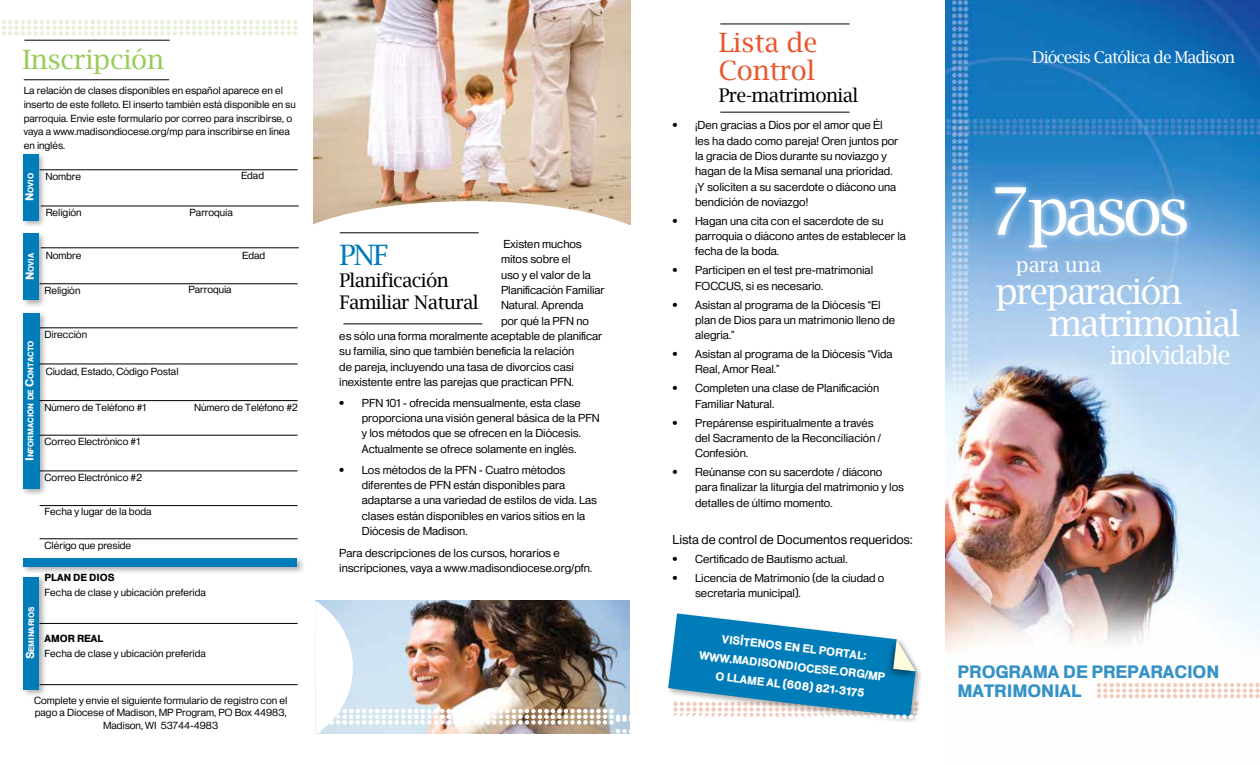
<style>
.page{position:relative;width:1260px;height:765px;background:#fff}
.page>*{position:absolute;margin:0;border:0;box-sizing:border-box;transform-origin:0 0}
.t1{font:65.62px "Lucida Bright";letter-spacing:-.08em;color:#fff}
.t2{font:35px/32.5px "Lucida Bright";letter-spacing:-.05em;color:#fff}
.t3{font:28.25px "Lucida Bright";color:#007cb8}
.t4{font:26.62px/28.2px "Lucida Bright";letter-spacing:-.01em;color:#eb552d}
.t5{font:26.62px "Lucida Bright";letter-spacing:-.01em;color:#98cb57}
.t6{font:25px "Lucida Bright";letter-spacing:-.05em;color:#fff}
.t7{font:20px "Lucida Bright";color:#fff}
.t8{font:18.75px/22px "Lucida Bright";letter-spacing:-.03em;color:#000}
.t9{font:900 17.5px/18.8px "Heldustry FTV Basic";color:#3492c6}
.t10{font:16.25px "Lucida Bright";letter-spacing:-.06em;color:#fff}
.t11{font:12.5px "Heldustry FT";color:#000}
.t12{font:11.25px/15.2px "Heldustry FT";color:#000}
.t13{font:900 11.25px/18.8px "Heldustry FTV Basic";color:#fff;text-align:center}
.t14{font:10px/13.8px "Heldustry FT";color:#000}
.t15{font:900 10px "Heldustry FTV Basic";color:#000}
.t16{font:900 7.88px "Heldustry FTV Basic";color:#fff}
.s1{font-size:11.25px}
</style>
<div class="page">
<img style="left:945px;top:0;width:315px;height:699px">
<img style="left:314px;top:0;width:316px;height:201px">
<hr style="left:24px;top:40px;width:146px;height:1px;background:#000">
<hr style="left:24px;top:80px;width:145px;height:1px;background:#000">
<svg style="left:313px;top:201px;width:318px;height:24px"></svg>
<hr style="left:720px;top:24px;width:130px;height:1px;background:#000">
<hr style="left:720px;top:112px;width:130px;height:1px;background:#000">
<svg style="left:2px;top:20px;width:296px;height:15px"></svg>
<hr style="left:340px;top:233px;width:139px;height:1px;background:#000">
<hr style="left:343px;top:324px;width:139px;height:1px;background:#000">
<svg style="left:1097px;top:683px;width:163px;height:15px"></svg>
<img style="left:315px;top:601px;width:631px;height:133px">
<div style="left:987px;top:179px;width:207px;height:77px;background:#fff;opacity:.75"></div>
<div style="left:21px;top:151px;width:26px;height:78px;background:#000;opacity:.33"></div>
<div style="left:23px;top:154px;width:15px;height:66px;background:#007cb8"></div>
<div style="left:21px;top:231px;width:26px;height:78px;background:#000;opacity:.33"></div>
<div style="left:23px;top:234px;width:16px;height:66px;background:#007cb8"></div>
<div style="left:21px;top:574px;width:26px;height:124px;background:#000;opacity:.33"></div>
<div style="left:24px;top:577px;width:15px;height:112px;background:#007cb8"></div>
<div style="left:21px;top:310px;width:27px;height:187px;background:#000;opacity:.33"></div>
<div style="left:23px;top:313px;width:17px;height:176px;background:#007cb8"></div>
<hr style="left:40px;top:328px;width:258px;height:1px;background:#000">
<hr style="left:40px;top:364px;width:258px;height:1px;background:#000">
<hr style="left:40px;top:400px;width:258px;height:1px;background:#000">
<hr style="left:40px;top:435px;width:258px;height:1px;background:#000">
<hr style="left:40px;top:471px;width:258px;height:1px;background:#000">
<hr style="left:40px;top:505px;width:258px;height:1px;background:#000">
<hr style="left:40px;top:539px;width:258px;height:1px;background:#000">
<hr style="left:41px;top:206px;width:258px;height:1px;background:#000">
<hr style="left:40px;top:170px;width:258px;height:1px;background:#000">
<hr style="left:41px;top:248px;width:258px;height:1px;background:#000">
<hr style="left:40px;top:284px;width:258px;height:1px;background:#000">
<hr style="left:40px;top:623px;width:258px;height:1px;background:#000">
<hr style="left:40px;top:684px;width:258px;height:1px;background:#000">
<div style="left:21px;top:556px;width:285px;height:19px;background:#000;opacity:.33"></div>
<div style="left:23px;top:558px;width:274px;height:8px;background:#007cb8"></div>
<h3 class="t5" style="left:22px;top:44px;width:143px">Inscripción</h3>
<p class="t14" style="left:24px;top:83px;width:274px">La relación de clases disponibles en español aparece en el inserto de este folleto. El inserto también está disponible en su parroquia. Envíe este formulario por correo para inscribirse, o vaya a www.madisondiocese.org/mp para inscribirse en línea en inglés.</p>
<p class="t16" style="left:26px;top:201px;width:30px;rotate:-90deg"><span class="s1">N</span>ovio</p>
<p class="t14" style="left:45px;top:169px;width:37px">Nombre</p>
<p class="t14" style="left:241px;top:169px;width:24px">Edad</p>
<p class="t14" style="left:46px;top:205px;width:37px">Religión</p>
<p class="t14" style="left:190px;top:205px;width:45px">Parroquia</p>
<p class="t16" style="left:26px;top:280px;width:29px;rotate:-90deg"><span class="s1">N</span>ovia</p>
<p class="t14" style="left:46px;top:248px;width:37px">Nombre</p>
<p class="t14" style="left:242px;top:248px;width:24px">Edad</p>
<p class="t14" style="left:45px;top:283px;width:37px">Religión</p>
<p class="t14" style="left:188px;top:283px;width:45px">Parroquia</p>
<p class="t16" style="left:26px;top:461px;width:122px;rotate:-90deg"><span class="s1">I</span> nformación de <span class="s1">C</span>ontacto</p>
<p class="t16" style="left:27px;top:659px;width:54px;rotate:-90deg"><span class="s1">S</span>eminarios</p>
<p class="t14" style="left:45px;top:327px;width:44px">Dirección</p>
<p class="t14" style="left:46px;top:364px;width:134px">Ciudad, Estado, Código Postal</p>
<p class="t14" style="left:45px;top:401px;width:103px">Número de Teléfono #1</p>
<p class="t14" style="left:194px;top:400px;width:105px">Número de Teléfono #2</p>
<p class="t14" style="left:45px;top:434px;width:97px">Correo Electrónico #1</p>
<p class="t14" style="left:45px;top:470px;width:99px">Correo Electrónico #2</p>
<p class="t14" style="left:45px;top:505px;width:108px">Fecha y lugar de la boda</p>
<p class="t14" style="left:45px;top:538px;width:88px">Clérigo que preside</p>
<p class="t15" style="left:45px;top:572px;width:71px">PLAN DE DIOS</p>
<p class="t14" style="left:45px;top:586px;width:163px">Fecha de clase y ubicación preferida</p>
<p class="t15" style="left:45px;top:632px;width:60px">AMOR REAL</p>
<p class="t14" style="left:45px;top:646px;width:163px">Fecha de clase y ubicación preferida</p>
<p class="t14" style="left:34px;top:694px;width:255px;line-height:12.5px;text-align:center">Complete y envíe el siguiente formulario de registro con el pago a Diocese of Madison, MP Program, PO Box 44983,<br>Madison, WI 53744-4983</p>
<p class="t12" style="left:504px;top:236px;width:80px">Existen muchos</p>
<p class="t12" style="left:501px;top:252px;width:71px">mitos sobre el</p>
<p class="t12" style="left:501px;top:267px;width:91px">uso y el valor de la</p>
<p class="t12" style="left:501px;top:282px;width:105px">Planificación Familiar</p>
<p class="t12" style="left:501px;top:298px;width:84px">Natural. Aprenda</p>
<p class="t12" style="left:501px;top:313px;width:89px">por qué la PFN no</p>
<p class="t12" style="left:339px;top:328px;width:264px">es sólo una forma moralmente aceptable de planificar</p>
<p class="t12" style="left:339px;top:344px;width:236px">su familia, sino que también beneficia la relación</p>
<p class="t12" style="left:339px;top:359px;width:236px">de pareja, incluyendo una tasa de divorcios casi</p>
<p class="t12" style="left:339px;top:374px;width:236px">inexistente entre las parejas que practican PFN.</p>
<p class="t12" style="left:362px;top:395px;width:239px;text-indent:-22px">• PFN 101 – ofrecida mensualmente, esta clase proporciona una visión general básica de la PFN y los métodos que se ofrecen en la Diócesis.<br>Actualmente se ofrece solamente en inglés.</p>
<p class="t12" style="left:362px;top:462px;width:237px;text-indent:-22px">• Los métodos de la PFN - Cuatro métodos diferentes de PFN están disponibles para adaptarse a una variedad de estilos de vida. Las clases están disponibles en varios sitios en la Diócesis de Madison.</p>
<p class="t12" style="left:339px;top:545px;width:254px">Para descripciones de los cursos, horarios e inscripciones, vaya a www.madisondiocese.org/pfn.</p>
<h3 class="t3" style="left:339px;top:239px;width:51px">PNF</h3>
<h3 class="t8" style="left:339px;top:270px;width:141px">Planificación<br>Familiar Natural</h3>
<h3 class="t4" style="left:719px;top:29px;width:100px">Lista de<br>Control</h3>
<h3 class="t8" style="left:719px;top:85px;width:141px">Pre-matrimonial</h3>
<p class="t12" style="left:695px;top:118px;width:205px;text-indent:-22px">• ¡Den gracias a Dios por el amor que Él les ha dado como pareja! Oren juntos por la gracia de Dios durante su noviazgo y hagan de la Misa semanal una prioridad. ¡Y soliciten a su sacerdote o diácono una bendición de noviazgo!</p>
<p class="t12" style="left:695px;top:213px;width:212px;text-indent:-22px">• Hagan una cita con el sacerdote de su parroquia o diácono antes de establecer la fecha de la boda.</p>
<p class="t12" style="left:695px;top:263px;width:179px;text-indent:-22px">• Participen en el test pre-matrimonial<br>FOCCUS, si es necesario.</p>
<p class="t12" style="left:695px;top:297px;width:201px;text-indent:-22px">• Asistan al programa de la Diócesis “El plan de Dios para un matrimonio lleno de alegría.”</p>
<p class="t12" style="left:695px;top:346px;width:199px;text-indent:-22px">• Asistan al programa de la Diócesis “Vida<br>Real, Amor Real.”</p>
<p class="t12" style="left:695px;top:381px;width:186px;text-indent:-22px">• Completen una clase de Planificación<br>Familiar Natural.</p>
<p class="t12" style="left:695px;top:415px;width:187px;text-indent:-22px">• Prepárense espiritualmente a través del Sacramento de la Reconciliación /<br>Confesión.</p>
<p class="t12" style="left:695px;top:464px;width:210px;text-indent:-22px">• Reúnanse con su sacerdote / diácono para finalizar la liturgia del matrimonio y los detalles de último momento.</p>
<p class="t11" style="left:673px;top:532px;width:241px">Lista de control de Documentos requeridos:</p>
<p class="t12" style="left:673px;top:551px;width:176px">• Certificado de Bautismo actual.</p>
<p class="t12" style="left:695px;top:570px;width:191px;text-indent:-22px">• Licencia de Matrimonio (de la ciudad o secretaría municipal).</p>
<p class="t13" style="left:702px;top:628px;width:189px;rotate:6deg">VISÎTENOS EN EL PORTAL:<br>WWW.MADISONDIOCESE.ORG/MP<br>O LLAME AL (608) 821-3175</p>
<h3 class="t10" style="left:1032px;top:47px;width:204px">Diócesis Católica de Madison</h3>
<h1 class="t1" style="left:989px;top:174px;width:203px">7 pasos</h1>
<h2 class="t2" style="left:1049px;top:275px;width:193px;text-indent:-53px">preparación matrimonial</h2>
<h3 class="t6" style="left:1110px;top:341px;width:123px">inolvidable</h3>
<h3 class="t7" style="left:1016px;top:253px;width:87px">para una</h3>
<h3 class="t9" style="left:957px;top:662px;width:263px">PROGRAMA DE PREPARACION<br>MATRIMONIAL</h3>
</div>
